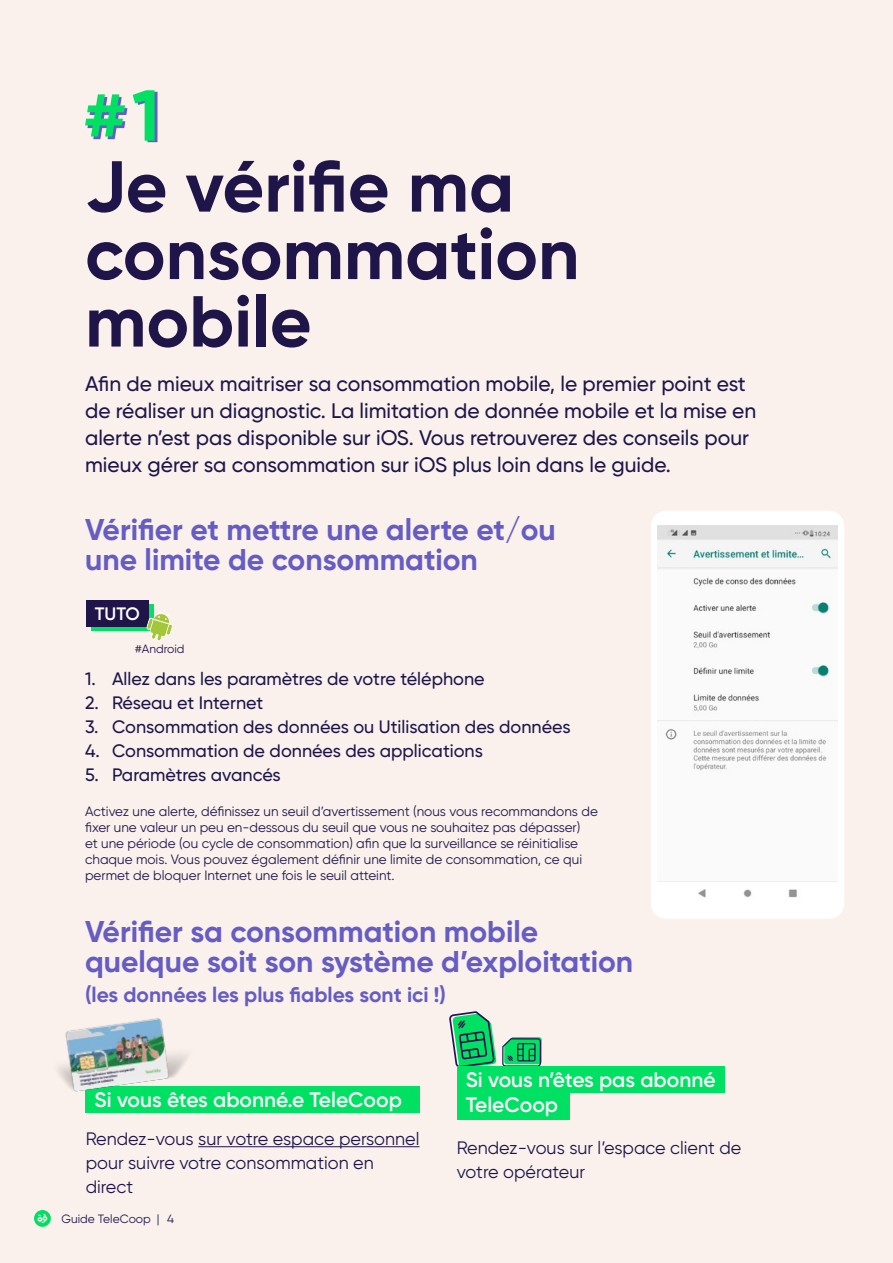
<style>
.page{position:relative;width:893px;height:1263px;background:#faf1ed}
.page>*{position:absolute;margin:0;border:0;box-sizing:border-box;transform-origin:0 0}
.t1{font:700 72px/67.5px "Gilroy";color:#1f1549}
.t2{font:700 72px "Gilroy";color:#00e063}
.t3{font:700 30px/30px "Gilroy";color:#655cc4}
.t4{font:500 21px/27px "Gilroy";color:#1f1549}
.t5{font:600 21px/25.2px "Gilroy";color:#fff}
.t6{font:700 21px "Gilroy";color:#655cc4}
.t7{font:500 18px "Gilroy";color:#1f1549}
.t8{font:18px/24px "Gilroy";color:#1f1549}
.t9{font:600 18px "Gilroy";color:#fff}
.t10{font:13.5px/16.2px "Gilroy";color:#1f1549}
.t11{font:12px "Gilroy";color:#1f1549}
</style>
<div class="page">
<hr style="left:198px;top:1146px;width:221px;height:1px;background:#1f1549">
<div style="left:86px;top:1086px;width:334px;height:27px;background:#00e063"></div>
<div style="left:457px;top:1093px;width:112px;height:27px;background:#00e063"></div>
<svg style="left:91px;top:604px;width:63px;height:27px"></svg>
<div style="left:86px;top:600px;width:63px;height:26px;background:#1f1549"></div>
<img style="left:58px;top:1018px;width:129px;height:87px">
<svg style="left:449px;top:1011px;width:47px;height:56px"></svg>
<svg style="left:502px;top:1037px;width:40px;height:29px"></svg>
<div style="left:457px;top:1066px;width:267px;height:27px;background:#00e063"></div>
<div style="left:651px;top:511px;width:193px;height:408px;background:#fff;border-radius:15px"></div>
<img style="left:658px;top:525px;width:179px;height:373px">
<svg style="left:147px;top:611px;width:26px;height:30px"></svg>
<svg style="left:85px;top:94px;width:42px;height:45px"></svg>
<svg style="left:34px;top:1210px;width:17px;height:17px"></svg>
<h1 class="t2" style="left:132px;top:70px;width:29px">1</h1>
<h1 class="t1" style="left:85px;top:152px;width:496px">Je vérifie ma consommation mobile</h1>
<p class="t4" style="left:85px;top:370px;width:673px">Afin de mieux maitriser sa consommation mobile, le premier point est de réaliser un diagnostic. La limitation de donnée mobile et la mise en alerte n’est pas disponible sur iOS. Vous retrouverez des conseils pour mieux gérer sa consommation sur iOS plus loin dans le guide.</p>
<h2 class="t3" style="left:85px;top:514px;width:472px">Vérifier et mettre une alerte et/ou une limite de consommation</h2>
<h3 class="t9" style="left:95px;top:603px;width:46px">TUTO</h3>
<p class="t11" style="left:135px;top:642px;width:51px">#Android</p>
<h3 class="t7" style="left:85px;top:668px;width:401px">1. Allez dans les paramètres de votre téléphone</h3>
<h3 class="t7" style="left:85px;top:692px;width:180px">2. Réseau et Internet</h3>
<h3 class="t7" style="left:85px;top:716px;width:487px">3. Consommation des données ou Utilisation des données</h3>
<h3 class="t7" style="left:85px;top:740px;width:399px">4. Consommation de données des applications</h3>
<h3 class="t7" style="left:85px;top:764px;width:197px">5. Paramètres avancés</h3>
<p class="t10" style="left:85px;top:802px;width:514px">Activez une alerte, définissez un seuil d’avertissement (nous vous recommandons de fixer une valeur un peu en-dessous du seuil que vous ne souhaitez pas dépasser)<br>et une période (ou cycle de consommation) afin que la surveillance se réinitialise chaque mois. Vous pouvez également définir une limite de consommation, ce qui permet de bloquer Internet une fois le seuil atteint.</p>
<h2 class="t3" style="left:85px;top:916px;width:550px">Vérifier sa consommation mobile quelque soit son système d’exploitation</h2>
<h3 class="t6" style="left:85px;top:981px;width:362px">(les données les plus fiables sont ici !)</h3>
<h3 class="t5" style="left:95px;top:1086px;width:309px">Si vous êtes abonné.e TeleCoop</h3>
<h3 class="t5" style="left:466px;top:1066px;width:251px">Si vous n’êtes pas abonné<br>TeleCoop</h3>
<h3 class="t8" style="left:86px;top:1126px;width:335px">Rendez-vous sur votre espace personnel pour suivre votre consommation en direct</h3>
<h3 class="t8" style="left:457px;top:1136px;width:286px">Rendez-vous sur l’espace client de votre opérateur</h3>
<p class="t11" style="left:62px;top:1211px;width:114px">Guide TeleCoop | 4</p>
</div>
